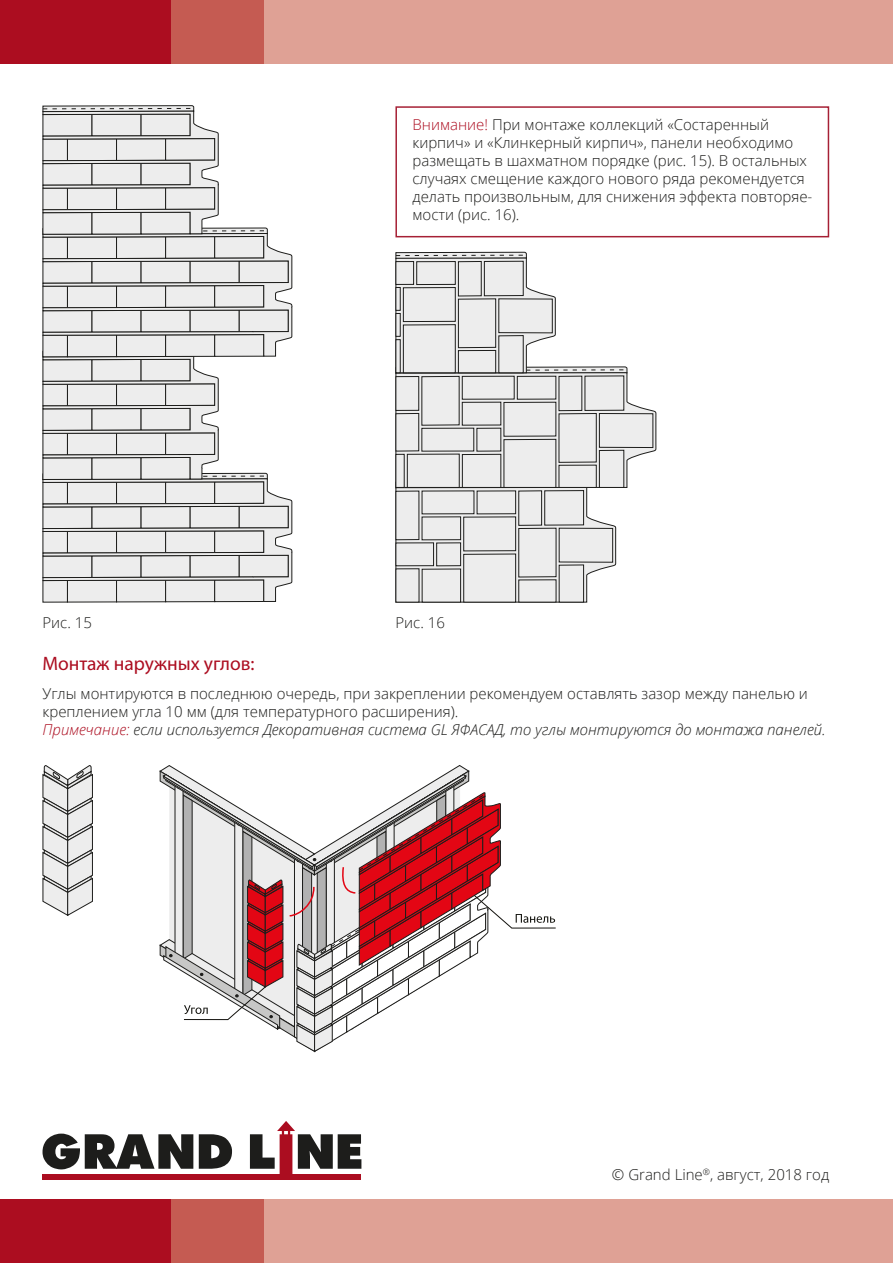
<style>
.page{position:relative;width:893px;height:1263px;background:#fff}
.page>*{position:absolute;margin:0;border:0;box-sizing:border-box;transform-origin:0 0}
.загаловок_красный_13{font:19.5px "Myriad Pro";color:#ac0d20}
.text_10__11__2_osnov{font:300 15px/18px "Open Sans";color:#1d1d1b}
.text_10__11__2_osnov-2{font:italic 300 15px "Open Sans";color:#1d1d1b}
.s1{color:#ac0d20}
</style>
<div class="page">
<svg style="left:42px;top:765px;width:51px;height:151px;background:#cdcdcd"></svg>
<div style="left:264px;top:1199px;width:629px;height:64px;background:#dfa195"></div>
<div style="left:264px;top:0;width:629px;height:64px;background:#dfa195"></div>
<div style="left:0;top:1199px;width:264px;height:64px;background:#c55b52"></div>
<div style="left:0;top:0;width:264px;height:64px;background:#c55b52"></div>
<div style="left:0;top:1199px;width:170px;height:64px;background:#ac0d20"></div>
<div style="left:0;top:0;width:170px;height:64px;background:#ac0d20"></div>
<svg style="left:199px;top:1134px;width:33px;height:35px"></svg>
<div style="left:43px;top:1174px;width:318px;height:5px;background:#ab0d20"></div>
<svg style="left:250px;top:1121px;width:111px;height:53px"></svg>
<svg style="left:43px;top:1133px;width:150px;height:36px"></svg>
<div style="left:395px;top:106px;width:434px;height:131px;border:2px solid #a62035"></div>
<svg style="left:159px;top:765px;width:397px;height:287px"></svg>
<svg style="left:42px;top:105px;width:251px;height:497px"></svg>
<svg style="left:395px;top:252px;width:262px;height:351px"></svg>
<p class="text_10__11__2_osnov" style="left:412px;top:115px;width:401px"><span class="s1">Внимание!</span> При монтаже коллекций «Состаренный кирпич» и «Клинкерный кирпич», панели необходимо размещать в шахматном порядке (рис. 15). В остальных случаях смещение каждого нового ряда рекомендуется делать произвольным, для снижения эффекта повторяе&shy;мости (рис. 16).</p>
<p class="text_10__11__2_osnov" style="left:43px;top:614px;width:51px">Рис. 15</p>
<p class="text_10__11__2_osnov" style="left:395px;top:614px;width:51px">Рис. 16</p>
<p class="загаловок_красный_13" style="left:43px;top:652px;width:214px">Монтаж наружных углов:</p>
<p class="text_10__11__2_osnov" style="left:43px;top:684px;width:767px">Углы монтируются в последнюю очередь, при закреплении рекомендуем оставлять зазор между панелью и креплением угла 10 мм (для температурного расширения).</p>
<p class="text_10__11__2_osnov-2" style="left:43px;top:719px;width:785px"><span class="s1">Примечание:</span> если используется Декоративная система GL ЯФАСАД, то углы монтируются до монтажа панелей.</p>
<p class="text_10__11__2_osnov" style="left:612px;top:1165px;width:219px">© Grand Line<sup>®</sup>, август, 2018 год</p>
</div>
